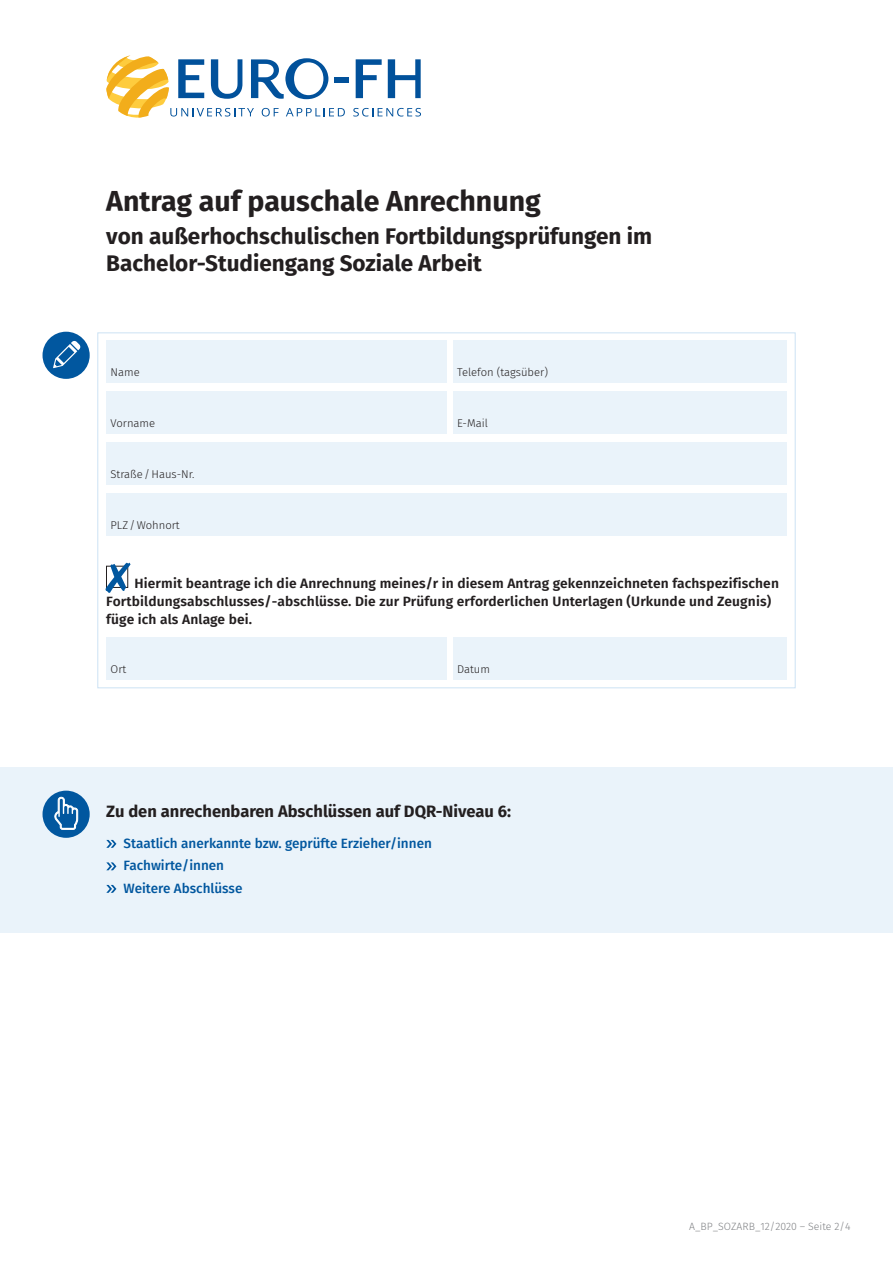
<style>
.page{position:relative;width:893px;height:1263px;background:#fff}
.page>*{position:absolute;margin:0;border:0;box-sizing:border-box;transform-origin:0 0}
.t1{font:700 28.5px "Fira Sans";color:#231f20}
.t2{font:700 22.5px/27px "Fira Sans";color:#231f20}
.t3{font:700 16.5px "Fira Sans";color:#231f20}
.t4{font:600 13.5px/18px "Fira Sans";letter-spacing:.01em;color:#231f20}
.t5{font:500 13.5px/22.5px "Fira Sans";color:#01579f}
.t6{font:300 11.25px "Fira Sans";color:#231f20}
.t7{font:300 10.5px "Fira Sans";color:#808285}
</style>
<div class="page">
<svg style="left:353px;top:108px;width:68px;height:9px"></svg>
<div style="left:334px;top:77px;width:14px;height:5px;background:#01519b"></div>
<svg style="left:356px;top:59px;width:26px;height:39px"></svg>
<svg style="left:388px;top:59px;width:33px;height:39px"></svg>
<svg style="left:106px;top:55px;width:239px;height:63px"></svg>
<div style="left:0;top:767px;width:893px;height:166px;background:#eaf3fa"></div>
<div style="left:453px;top:340px;width:334px;height:43px;background:#eaf3fa"></div>
<div style="left:453px;top:637px;width:334px;height:43px;background:#eaf3fa"></div>
<div style="left:106px;top:340px;width:340px;height:43px;background:#eaf3fa"></div>
<div style="left:106px;top:637px;width:340px;height:43px;background:#eaf3fa"></div>
<div style="left:453px;top:391px;width:334px;height:43px;background:#eaf3fa"></div>
<div style="left:106px;top:391px;width:340px;height:43px;background:#eaf3fa"></div>
<div style="left:106px;top:442px;width:681px;height:43px;background:#eaf3fa"></div>
<div style="left:106px;top:493px;width:681px;height:43px;background:#eaf3fa"></div>
<svg style="left:105px;top:563px;width:26px;height:30px"></svg>
<svg style="left:106px;top:840px;width:10px;height:8px"></svg>
<svg style="left:106px;top:862px;width:10px;height:8px"></svg>
<svg style="left:106px;top:885px;width:10px;height:8px"></svg>
<div style="left:43px;top:791px;width:47px;height:47px;background:#01579f;border-radius:50%"></div>
<svg style="left:54px;top:797px;width:24px;height:33px"></svg>
<div style="left:43px;top:332px;width:47px;height:47px;background:#01579f;border-radius:50%"></div>
<svg style="left:53px;top:341px;width:28px;height:27px"></svg>
<h1 class="t1" style="left:106px;top:177px;width:436px">Antrag auf pauschale Anrechnung</h1>
<h2 class="t2" style="left:106px;top:221px;width:547px">von außerhochschulischen Fortbildungsprüfungen im<br>Bachelor-Studiengang Soziale Arbeit</h2>
<p class="t6" style="left:111px;top:364px;width:31px">Name</p>
<p class="t6" style="left:457px;top:364px;width:92px">Telefon (tagsüber)</p>
<p class="t6" style="left:111px;top:415px;width:46px">Vorname</p>
<p class="t6" style="left:457px;top:415px;width:32px">E-Mail</p>
<p class="t6" style="left:111px;top:466px;width:85px">Straße/Haus-Nr.</p>
<p class="t6" style="left:111px;top:517px;width:71px">PLZ/Wohnort</p>
<p class="t4" style="left:106px;top:573px;width:674px;text-indent:28px">Hiermit beantrage ich die Anrechnung meines/r in diesem Antrag gekennzeichneten fachspezifischen<br>Fortbildungsabschlusses/-abschlüsse. Die zur Prüfung erforderlichen Unterlagen (Urkunde und Zeugnis) füge ich als Anlage bei.</p>
<p class="t6" style="left:111px;top:661px;width:17px">Ort</p>
<p class="t6" style="left:457px;top:661px;width:34px">Datum</p>
<p class="t3" style="left:106px;top:797px;width:406px">Zu den anrechenbaren Abschlüssen auf DQR-Niveau 6:</p>
<p class="t5" style="left:124px;top:831px;width:310px">Staatlich anerkannte bzw. geprüfte Erzieher/innen<br>Fachwirte/innen<br>Weitere Abschlüsse</p>
<p class="t7" style="left:689px;top:1219px;width:163px">A_BP_SOZARB_12/2020 – Seite 2/4</p>
</div>
